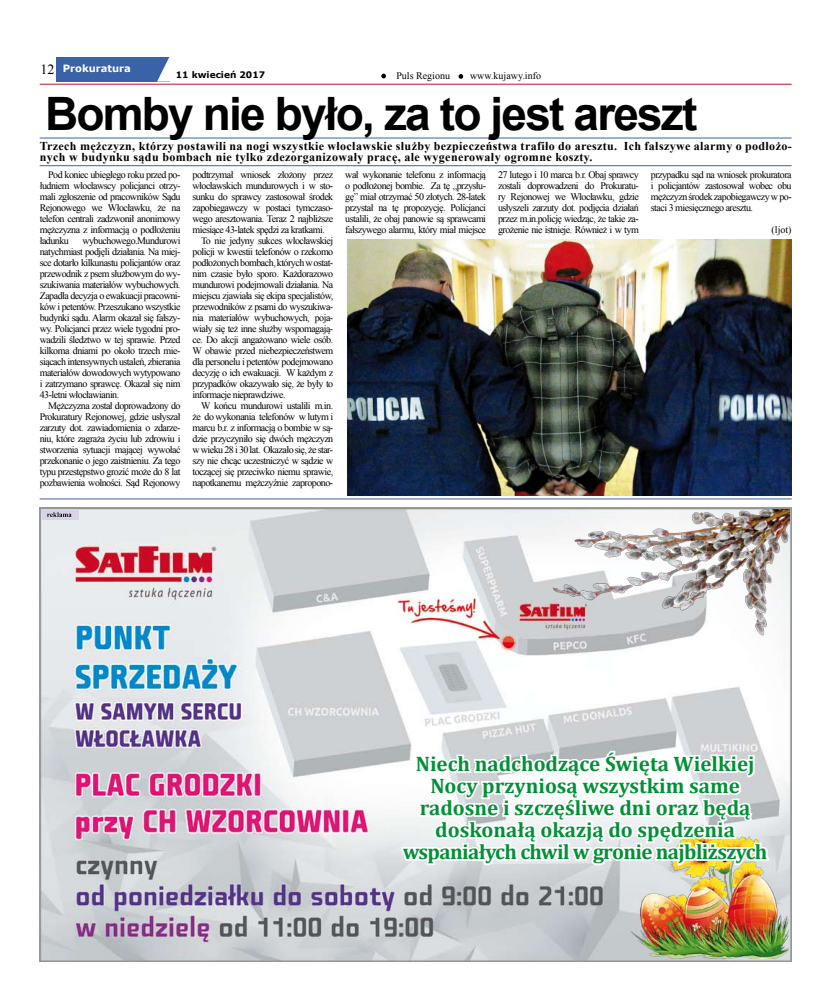
<style>
.page{position:relative;width:820px;height:993px;background:#fff}
.page>*{position:absolute;margin:0;border:0;box-sizing:border-box;transform-origin:0 0}
.t1{font:700 46px "Arial";letter-spacing:-.04em;color:#000}
.t2{font:700 21px/22px "Cambria";color:#009036;text-align:center}
.t3{font:700 12px/11px "Times New Roman";letter-spacing:.03em;color:#000}
.t4{font:10px/11px "Times New Roman";letter-spacing:-.05em;color:#000;text-align:justify}
.t5{font:10px "Times New Roman";color:#000}
.t6{font:700 10px "Verdana";color:#fff}
.t7{font:700 9px "Verdana";color:#000}
.s1{font-family:"Times New Roman";font-weight:400;font-size:14px;color:#000}
</style>
<div class="page">
<img style="left:40px;top:507px;width:751px;height:454px">
<img style="left:625px;top:822px;width:162px;height:135px">
<div style="left:56px;top:57px;width:113px;height:24px;background:#3a62a7"></div>
<svg style="left:157px;top:57px;width:13px;height:24px"></svg>
<svg style="left:381px;top:74px;width:5px;height:4px"></svg>
<svg style="left:458px;top:74px;width:5px;height:5px"></svg>
<hr style="left:40px;top:84px;width:751px;height:1px;background:#b9132b">
<hr style="left:40px;top:165px;width:751px;height:1px;background:#3a62a7">
<hr style="left:40px;top:137px;width:751px;height:1px;background:#3a62a7">
<img style="left:347px;top:239px;width:444px;height:256px">
<hr style="left:40px;top:498px;width:751px;height:1px;background:#3a62a7">
<svg style="left:399px;top:747px;width:371px;height:120px"></svg>
<img style="left:542px;top:509px;width:247px;height:146px">
<div style="left:42px;top:509px;width:36px;height:11px;background:#d7d5e5"></div>
<svg style="left:47px;top:512px;width:24px;height:5px"></svg>
<p class="t6" style="left:40px;top:62px;width:92px"><span class="s1">12</span> Prokuratura</p>
<p class="t7" style="left:176px;top:69px;width:91px">11 kwiecień 2017</p>
<p class="t5" style="left:396px;top:69px;width:55px">Puls Regionu</p>
<p class="t5" style="left:470px;top:69px;width:72px">www.kujawy.info</p>
<h1 class="t1" style="left:45px;top:83px;width:653px">Bomby nie było, za to jest areszt</h1>
<p class="t3" style="left:40px;top:140px;width:753px">Trzech mężczyzn, którzy postawili na nogi wszystkie włocławskie służby bezpieczeństwa trafiło do aresztu. Ich fałszywe alarmy o podłożo&shy;nych w budynku sądu bombach nie tylko zdezorganizowały pracę, ale wygenerowały ogromne koszty.</p>
<p class="t4" style="left:40px;top:169px;width:142px;text-indent:8px">Pod koniec ubiegłego roku przed po&shy;łudniem włocławscy policjanci otrzy&shy;mali zgłoszenie od pracowników Sądu Rejonowego we Włocławku, że na telefon centrali zadzwonił anonimowy mężczyzna z informacją o podłożeniu ładunku</p>
<p class="t4" style="left:40px;top:235px;width:142px;text-indent:43px">wybuchowego.Mundurowi natychmiast podjęli działania. Na miej&shy;sce dotarło kilkunastu policjantów oraz przewodnik z psem służbowym do wy&shy;szukiwania materiałów wybuchowych.<br>Zapadła decyzja o ewakuacji pracowni&shy;ków i petentów. Przeszukano wszystkie budynki sądu. Alarm okazał się fałszy&shy;wy. Policjanci przez wiele tygodni pro&shy;wadzili śledztwo w tej sprawie. Przed kilkoma dniami po około trzech mie&shy;siącach intensywnych ustaleń, zbierania materiałów dowodowych wytypowano i zatrzymano sprawcę. Okazał się nim 43-letni włocławianin.</p>
<p class="t4" style="left:40px;top:400px;width:142px;text-indent:8px">Mężczyzna został doprowadzony do Prokuratury Rejonowej, gdzie usłyszał zarzuty dot. zawiadomienia o zdarze&shy;niu, które zagraża życiu lub zdrowiu i stworzenia sytuacji mającej wywołać przekonanie o jego zaistnieniu. Za tego typu przestępstwo grozić może do 8 lat pozbawienia wolności. Sąd Rejonowy</p>
<p class="t4" style="left:192px;top:169px;width:142px">podtrzymał wniosek złożony przez</p>
<p class="t4" style="left:192px;top:180px;width:142px">włocławskich mundurowych i w sto-</p>
<p class="t4" style="left:192px;top:191px;width:142px">sunku do sprawcy zastosował środek</p>
<p class="t4" style="left:192px;top:202px;width:142px">zapobiegawczy w postaci tymczaso-</p>
<p class="t4" style="left:192px;top:213px;width:142px">wego aresztowania. Teraz 2 najbliższe</p>
<p class="t4" style="left:192px;top:224px;width:134px">miesiące 43-latek spędzi za kratkami.</p>
<p class="t4" style="left:201px;top:235px;width:134px">To nie jedyny sukces włocławskiej</p>
<p class="t4" style="left:192px;top:246px;width:142px">policji w kwestii telefonów o rzekomo</p>
<p class="t4" style="left:192px;top:257px;width:142px">podłożonych bombach, których w ostat-</p>
<p class="t4" style="left:192px;top:268px;width:142px">nim czasie było sporo. Każdorazowo</p>
<p class="t4" style="left:192px;top:279px;width:142px">mundurowi podejmowali działania. Na</p>
<p class="t4" style="left:192px;top:290px;width:142px">miejscu zjawiała się ekipa specjalistów,</p>
<p class="t4" style="left:192px;top:301px;width:142px">przewodników z psami do wyszukiwa-</p>
<p class="t4" style="left:192px;top:312px;width:142px">nia materiałów wybuchowych, poja-</p>
<p class="t4" style="left:192px;top:323px;width:142px">wiały się też inne służby wspomagają-</p>
<p class="t4" style="left:192px;top:334px;width:142px">ce. Do akcji angażowano wiele osób.</p>
<p class="t4" style="left:192px;top:345px;width:142px">W obawie przed niebezpieczeństwem</p>
<p class="t4" style="left:192px;top:356px;width:142px">dla personelu i petentów podejmowano</p>
<p class="t4" style="left:192px;top:367px;width:142px">decyzję o ich ewakuacji. W każdym z</p>
<p class="t4" style="left:192px;top:378px;width:142px">przypadków okazywało się, że były to</p>
<p class="t4" style="left:192px;top:389px;width:94px">informacje nieprawdziwe.</p>
<p class="t4" style="left:201px;top:400px;width:134px">W końcu mundurowi ustalili m.in.</p>
<p class="t4" style="left:192px;top:411px;width:142px">że do wykonania telefonów w lutym i</p>
<p class="t4" style="left:192px;top:422px;width:142px">marcu b.r. z informacją o bombie w są-</p>
<p class="t4" style="left:192px;top:433px;width:142px">dzie przyczyniło się dwóch mężczyzn</p>
<p class="t4" style="left:192px;top:444px;width:142px">w wieku 28 i 30 lat. Okazało się, że star-</p>
<p class="t4" style="left:192px;top:455px;width:142px">szy nie chcąc uczestniczyć w sądzie w</p>
<p class="t4" style="left:192px;top:466px;width:142px">toczącej się przeciwko niemu sprawie,</p>
<p class="t4" style="left:192px;top:477px;width:142px">napotkanemu mężczyźnie zapropono-</p>
<p class="t4" style="left:345px;top:169px;width:142px">wał wykonanie telefonu z informacją o podłożonej bombie. Za tę „przysłu&shy;gę” miał otrzymać 50 złotych. 28-latek przystał na tę propozycję. Policjanci ustalili, że obaj panowie są sprawcami fałszywego alarmu, który miał miejsce</p>
<p class="t4" style="left:498px;top:169px;width:142px">27 lutego i 10 marca b.r. Obaj sprawcy zostali doprowadzeni do Prokuratu&shy;ry Rejonowej we Włocławku, gdzie usłyszeli zarzuty dot. podjęcia działań przez m.in.policję wiedząc, że takie za&shy;grożenie nie istnieje. Również i w tym</p>
<p class="t4" style="left:650px;top:169px;width:142px">przypadku sąd na wniosek prokuratora i policjantów zastosował wobec obu mężczyzn środek zapobiegawczy w po&shy;staci 3 miesięcznego aresztu.</p>
<p class="t4" style="left:771px;top:224px;width:21px">(ljot)</p>
<h2 class="t2" style="left:402px;top:752px;width:366px">Niech nadchodzące Święta Wielkiej Nocy przyniosą wszystkim same radosne i szczęśliwe dni oraz będą doskonałą okazją do spędzenia wspaniałych chwil w gronie najbliższych</h2>
</div>
